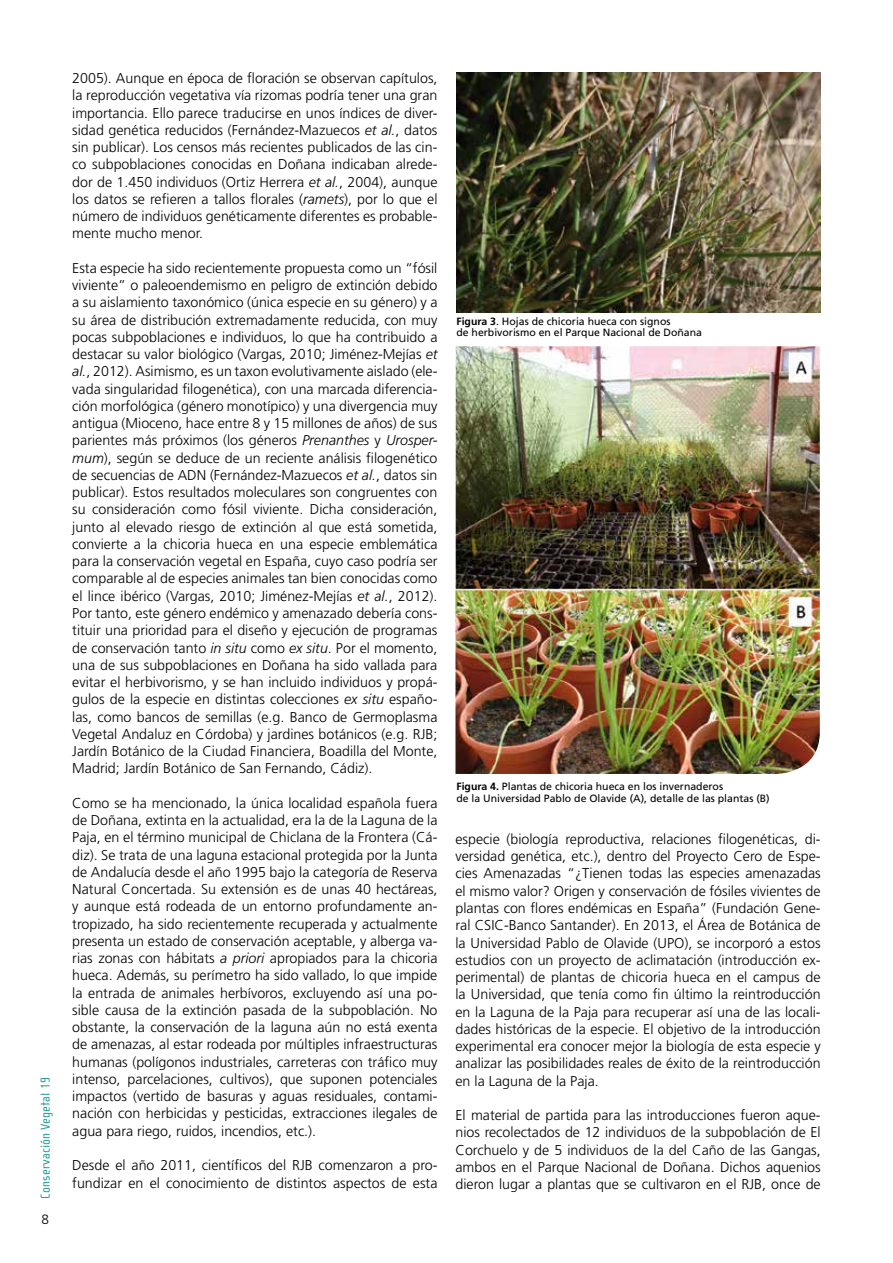
<style>
.page{position:relative;width:893px;height:1263px;background:#fff}
.page>*{position:absolute;margin:0;border:0;box-sizing:border-box;transform-origin:0 0}
.t1{font:300 14.25px/17.2px "Frutiger";color:#000;text-align:justify}
.t2{font:13.5px "Cholla Sans";letter-spacing:.01em;color:#229d8f}
.t3{font:300 13.5px "Frutiger";color:#000}
.t4{font:10.5px/11.6px "Frutiger";color:#000}
.s1{font-style:italic}
.s2{font-weight:700}
</style>
<div class="page">
<img style="left:455px;top:346px;width:365px;height:428px">
<img style="left:456px;top:72px;width:365px;height:240px">
<p class="t2" style="left:38px;top:1198px;width:123px;rotate:-90deg">Conservación Vegetal 19</p>
<p class="t3" style="left:42px;top:1212px;width:9px">8</p>
<p class="t1" style="left:72px;top:70px;width:367px">2005). Aunque en época de floración se observan capítulos, la reproducción vegetativa vía rizomas podría tener una gran importancia. Ello parece traducirse en unos índices de diver&shy;sidad genética reducidos (Fernández-Mazuecos <span class="s1">et al.</span>, datos sin publicar). Los censos más recientes publicados de las cin&shy;co subpoblaciones conocidas en Doñana indicaban alrede&shy;dor de 1.450 individuos (Ortiz Herrera <span class="s1">et al.</span>, 2004), aunque los datos se refieren a tallos florales (<span class="s1">ramets</span>), por lo que el número de individuos genéticamente diferentes es probable&shy;mente mucho menor.</p>
<p class="t1" style="left:72px;top:259px;width:367px">Esta especie ha sido recientemente propuesta como un “fósil viviente” o paleoendemismo en peligro de extinción debido a su aislamiento taxonómico (única especie en su género) y a su área de distribución extremadamente reducida, con muy pocas subpoblaciones e individuos, lo que ha contribuido a destacar su valor biológico (Vargas, 2010; Jiménez-Mejías <span class="s1">et al.</span>, 2012). Asimismo, es un taxon evolutivamente aislado (ele&shy;vada singularidad filogenética), con una marcada diferencia&shy;ción morfológica (género monotípico) y una divergencia muy antigua (Mioceno, hace entre 8 y 15 millones de años) de sus parientes más próximos (los géneros <span class="s1">Prenanthes</span> y <span class="s1">Urosper&shy;mum</span>), según se deduce de un reciente análisis filogenético de secuencias de ADN (Fernández-Mazuecos <span class="s1">et al.</span>, datos sin publicar). Estos resultados moleculares son congruentes con su consideración como fósil viviente. Dicha consideración, junto al elevado riesgo de extinción al que está sometida, convierte a la chicoria hueca en una especie emblemática para la conservación vegetal en España, cuyo caso podría ser comparable al de especies animales tan bien conocidas como el lince ibérico (Vargas, 2010; Jiménez-Mejías <span class="s1">et al.</span>, 2012).<br>Por tanto, este género endémico y amenazado debería cons&shy;tituir una prioridad para el diseño y ejecución de programas de conservación tanto <span class="s1">in situ</span> como <span class="s1">ex situ</span>. Por el momento, una de sus subpoblaciones en Doñana ha sido vallada para evitar el herbivorismo, y se han incluido individuos y propá&shy;gulos de la especie en distintas colecciones <span class="s1">ex situ</span> españo&shy;las, como bancos de semillas (e.g. Banco de Germoplasma Vegetal Andaluz en Córdoba) y jardines botánicos (e.g. RJB; Jardín Botánico de la Ciudad Financiera, Boadilla del Monte, Madrid; Jardín Botánico de San Fernando, Cádiz).</p>
<p class="t1" style="left:72px;top:794px;width:367px">Como se ha mencionado, la única localidad española fuera de Doñana, extinta en la actualidad, era la de la Laguna de la Paja, en el término municipal de Chiclana de la Frontera (Cá&shy;diz). Se trata de una laguna estacional protegida por la Junta de Andalucía desde el año 1995 bajo la categoría de Reserva Natural Concertada. Su extensión es de unas 40 hectáreas, y aunque está rodeada de un entorno profundamente an&shy;tropizado, ha sido recientemente recuperada y actualmente presenta un estado de conservación aceptable, y alberga va&shy;rias zonas con hábitats <span class="s1">a priori</span> apropiados para la chicoria hueca. Además, su perímetro ha sido vallado, lo que impide la entrada de animales herbívoros, excluyendo así una po&shy;sible causa de la extinción pasada de la subpoblación. No obstante, la conservación de la laguna aún no está exenta de amenazas, al estar rodeada por múltiples infraestructuras humanas (polígonos industriales, carreteras con tráfico muy intenso, parcelaciones, cultivos), que suponen potenciales impactos (vertido de basuras y aguas residuales, contami&shy;nación con herbicidas y pesticidas, extracciones ilegales de agua para riego, ruidos, incendios, etc.).</p>
<p class="t1" style="left:72px;top:1157px;width:367px">Desde el año 2011, científicos del RJB comenzaron a pro&shy;fundizar en el conocimiento de distintos aspectos de esta</p>
<p class="t4" style="left:456px;top:315px;width:247px"><span class="s2">Figura 3</span>. Hojas de chicoria hueca con signos<br>de herbivorismo en el Parque Nacional de Doñana</p>
<p class="t4" style="left:456px;top:781px;width:315px"><span class="s2">Figura 4.</span> Plantas de chicoria hueca en los invernaderos<br>de la U niversidad Pablo de Olavide (A), detalle de las plantas (B)</p>
<p class="t1" style="left:455px;top:831px;width:367px">especie (biología reproductiva, relaciones filogenéticas, di&shy;versidad genética, etc.), dentro del Proyecto Cero de Espe&shy;cies Amenazadas “¿Tienen todas las especies amenazadas el mismo valor? Origen y conservación de fósiles vivientes de plantas con flores endémicas en España” (Fundación Gene&shy;ral CSIC-Banco Santander). En 2013, el Área de Botánica de la Universidad Pablo de Olavide (UPO), se incorporó a estos estudios con un proyecto de aclimatación (introducción ex&shy;perimental) de plantas de chicoria hueca en el campus de la Universidad, que tenía como fin último la reintroducción en la Laguna de la Paja para recuperar así una de las locali&shy;dades históricas de la especie. El objetivo de la introducción experimental era conocer mejor la biología de esta especie y analizar las posibilidades reales de éxito de la reintroducción en la Laguna de la Paja.</p>
<p class="t1" style="left:455px;top:1107px;width:367px">El material de partida para las introducciones fueron aque&shy;nios recolectados de 12 individuos de la subpoblación de El Corchuelo y de 5 individuos de la del Caño de las Gangas, ambos en el Parque Nacional de Doñana. Dichos aquenios dieron lugar a plantas que se cultivaron en el RJB, once de</p>
</div>
